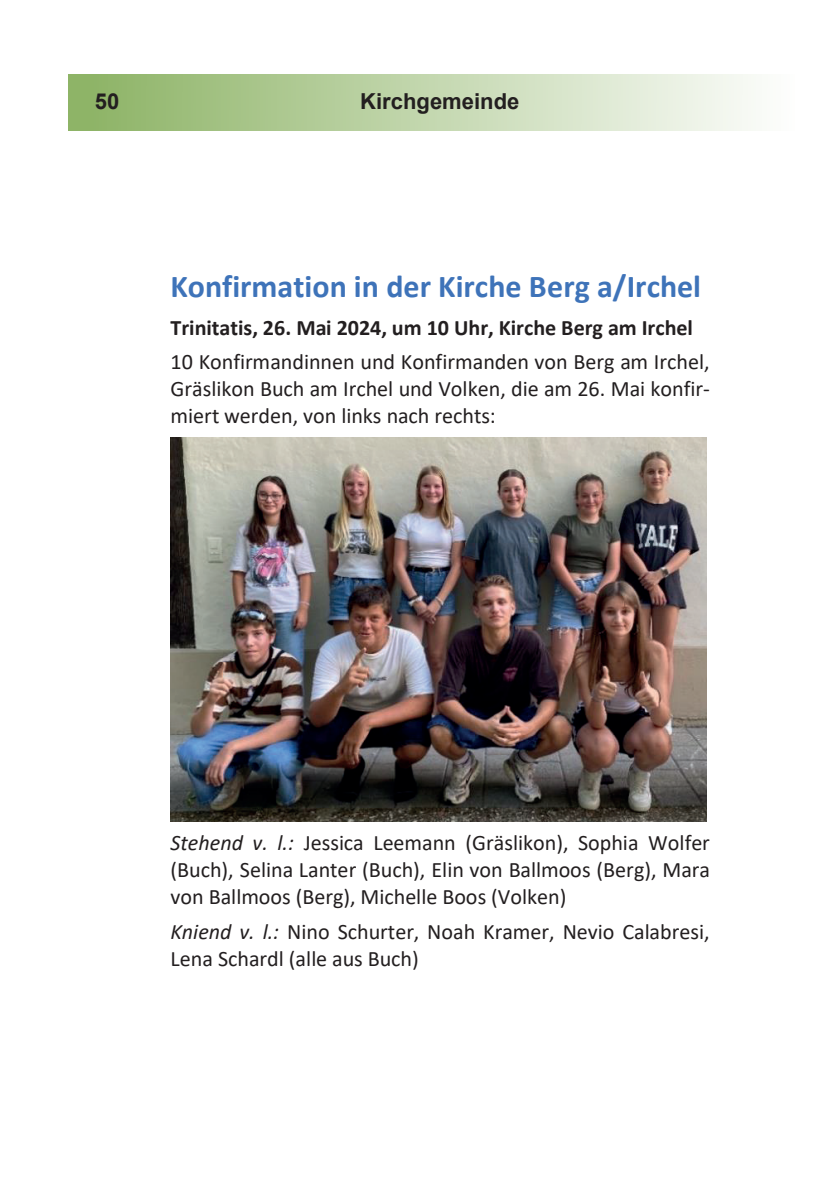
<style>
.page{position:relative;width:840px;height:1191px;background:#fff}
.page>*{position:absolute;margin:0;border:0;box-sizing:border-box;transform-origin:0 0}
.t1{font:700 32px "Calibri";color:#3e73b9}
.t2{font:22px/26.8px "Calibri";color:#231f20;text-align:justify}
.t3{font:700 22px "Calibri";letter-spacing:-.005em;color:#231f20}
.t4{font:700 22px "Arial";color:#231f20}
.s1{font-style:italic}
</style>
<div class="page">
<div style="left:68px;top:74px;width:726px;height:56px;background:linear-gradient(to right,#8ab262,#fdfefd)"></div>
<img style="left:170px;top:437px;width:535px;height:384px">
<p class="t4" style="left:95px;top:86px;width:26px">50</p>
<p class="t4" style="left:360px;top:86px;width:160px">Kirchgemeinde</p>
<h1 class="t1" style="left:170px;top:264px;width:532px">Konfirmation in der Kirche Berg a/Irchel</h1>
<p class="t3" style="left:170px;top:312px;width:523px">Trinitatis, 26. Mai 2024, um 10 Uhr, Kirche Berg am Irchel</p>
<p class="t2" style="left:170px;top:348px;width:540px">10 Konfirmandinnen und Konfirmanden von Berg am Irchel, Gräslikon Buch am Irchel und Volken, die am 26. Mai konfir&shy;miert werden, von links nach rechts:</p>
<p class="t2" style="left:170px;top:829px;width:541px"><span class="s1">Stehend v. l.:</span> Jessica Leemann (Gräslikon), Sophia Wolfer (Buch), Selina Lanter (Buch), Elin von Ballmoos (Berg), Mara von Ballmoos (Berg), Michelle Boos (Volken)</p>
<p class="t2" style="left:170px;top:917px;width:540px"><span class="s1">Kniend v. l.:</span> Nino Schurter, Noah Kramer, Nevio Calabresi,<br>Lena Schardl (alle aus Buch)</p>
</div>
